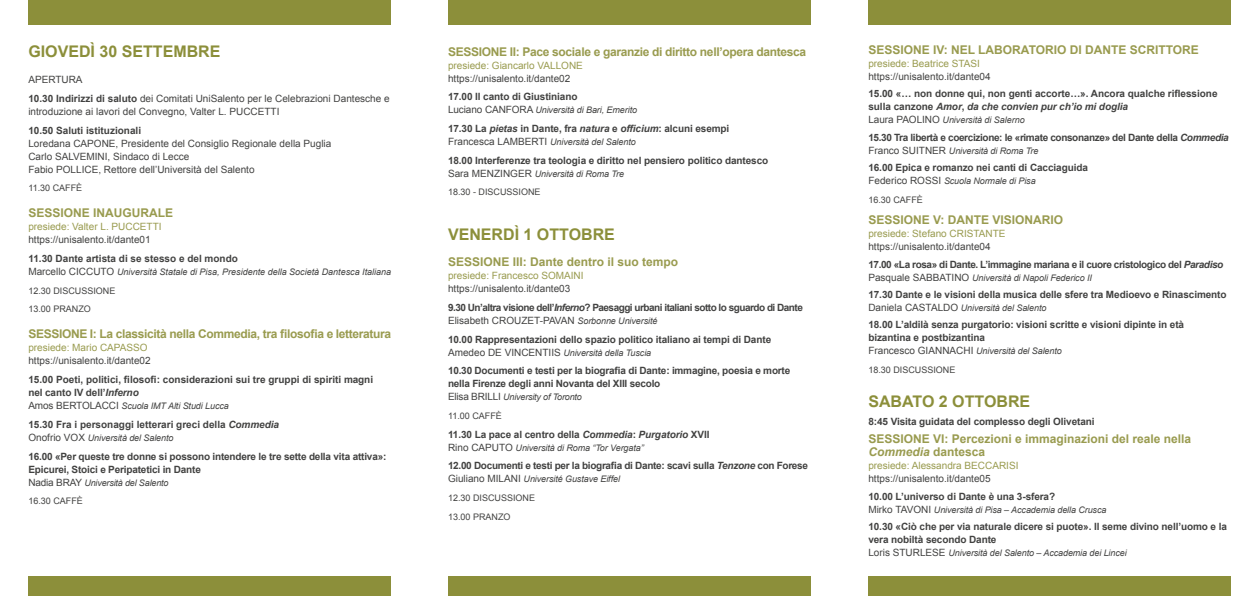
<style>
.page{position:relative;width:1259px;height:596px;background:#fff}
.page>*{position:absolute;margin:0;border:0;box-sizing:border-box;transform-origin:0 0}
.t1{font:700 16px "Arial";color:#8c8f3a}
.t2{font:700 12px/13px "Arial";color:#999b4f}
.t3{font:700 12px "Arial";letter-spacing:-.03em;color:#999b4f}
.t4{font:700 12px "Arial";letter-spacing:-.025em;color:#999b4f}
.t5{font:700 10px/13px "Arial";letter-spacing:-.01em;color:#424241}
.t6{font:10px/13px "Arial";color:#424241}
.t7{font:10px "Arial";color:#999b4f}
.t8{font:700 10px/13px "Arial";letter-spacing:-.05em;color:#424241}
.t9{font:700 10px "Arial";letter-spacing:-.035em;color:#424241}
.t10{font:700 10px "Arial";letter-spacing:-.04em;color:#424241}
.t11{font:700 10px "Arial";letter-spacing:-.03em;color:#424241}
.t12{font:italic 9px "Arial";letter-spacing:-.01em;color:#424241}
.t13{font:9px "Arial";color:#424241}
.s1{font-weight:700}
.s2{color:#999b4f}
.s3{font-style:normal;font-size:10px}
.s4{font-style:italic}
.s5{font-weight:400}
.s6{font-weight:400;font-style:italic;font-size:9px}
</style>
<div class="page">
<div style="left:448px;top:576px;width:363px;height:19px;background:#8c8f3a"></div>
<div style="left:867px;top:576px;width:363px;height:19px;background:#8c8f3a"></div>
<div style="left:28px;top:576px;width:363px;height:19px;background:#8c8f3a"></div>
<div style="left:448px;top:0;width:363px;height:25px;background:#8c8f3a"></div>
<div style="left:867px;top:0;width:363px;height:25px;background:#8c8f3a"></div>
<div style="left:28px;top:0;width:363px;height:25px;background:#8c8f3a"></div>
<p class="t1" style="left:28px;top:41px;width:194px">GIOVEDÌ 30 SETTEMBRE</p>
<p class="t6" style="left:28px;top:73px;width:56px">APERTURA</p>
<p class="t6" style="left:28px;top:92px;width:363px"><span class="s1">10.30 Indirizzi di saluto</span> dei Comitati UniSalento per le Celebrazioni Dantesche e introduzione ai lavori del Convegno, Valter L. PUCCETTI</p>
<p class="t5" style="left:28px;top:124px;width:114px">10.50 Saluti istituzionali</p>
<p class="t6" style="left:28px;top:136px;width:304px">Loredana CAPONE, Presidente del Consiglio Regionale della Puglia</p>
<p class="t6" style="left:28px;top:149px;width:162px">Carlo SALVEMINI, Sindaco di Lecce</p>
<p class="t6" style="left:28px;top:162px;width:228px">Fabio POLLICE, Rettore dell’Università del Salento</p>
<p class="t13" style="left:28px;top:182px;width:55px">11.30 CAFFÈ</p>
<p class="t2" style="left:28px;top:207px;width:146px">SESSIONE INAUGURALE</p>
<p class="t6" style="left:28px;top:220px;width:135px"><span class="s2">presiede: Valter L. PUCCETTI </span>https://unisalento.it/dante01</p>
<p class="t5" style="left:28px;top:252px;width:211px">11.30 Dante artista di se stesso e del mondo</p>
<p class="t12" style="left:28px;top:266px;width:364px"><span class="s3">Marcello CICCUTO</span> Università Statale di Pisa, Presidente della Società Dantesca Italiana</p>
<p class="t13" style="left:28px;top:284px;width:89px">12.30 DISCUSSIONE</p>
<p class="t13" style="left:28px;top:303px;width:64px">13.00 PRANZO</p>
<p class="t3" style="left:28px;top:326px;width:364px">SESSIONE I: La classicità nella Commedia, tra filosofia e letteratura</p>
<p class="t7" style="left:28px;top:341px;width:121px">presiede: Mario CAPASSO</p>
<p class="t6" style="left:28px;top:354px;width:124px">https://unisalento.it/dante02</p>
<p class="t5" style="left:28px;top:373px;width:346px">15.00 Poeti, politici, filosofi: considerazioni sui tre gruppi di spiriti magni nel canto IV dell’<span class="s4">Inferno</span></p>
<p class="t12" style="left:28px;top:400px;width:202px"><span class="s3">Amos BERTOLACCI</span> Scuola IMT Alti Studi Lucca</p>
<p class="t5" style="left:28px;top:418px;width:252px">15.30 Fra i personaggi letterari greci della <span class="s4">Commedia</span></p>
<p class="t12" style="left:28px;top:431px;width:147px"><span class="s3">Onofrio VOX</span> Università del Salento</p>
<p class="t5" style="left:28px;top:449px;width:359px">16.00 «Per queste tre donne si possono intendere le tre sette della vita attiva»:<br>Epicurei, Stoici e Peripatetici in Dante</p>
<p class="t12" style="left:28px;top:476px;width:142px"><span class="s3">Nadia BRAY</span> Università del Salento</p>
<p class="t13" style="left:28px;top:495px;width:56px">16.30 CAFFÈ</p>
<p class="t4" style="left:448px;top:43px;width:360px">SESSIONE II: Pace sociale e garanzie di diritto nell’opera dantesca</p>
<p class="t7" style="left:448px;top:58px;width:136px">presiede: Giancarlo VALLONE</p>
<p class="t6" style="left:448px;top:72px;width:124px">https://unisalento.it/dante02</p>
<p class="t5" style="left:448px;top:91px;width:131px">17.00 Il canto di Giustiniano</p>
<p class="t12" style="left:448px;top:104px;width:191px"><span class="s3">Luciano CANFORA</span> Università di Bari, Emerito</p>
<p class="t5" style="left:448px;top:122px;width:283px">17.30 La <span class="s4">pietas</span> in Dante, fra <span class="s4">natura</span> e <span class="s4">officium</span>: alcuni esempi</p>
<p class="t12" style="left:448px;top:136px;width:189px"><span class="s3">Francesca LAMBERTI</span> Università del Salento</p>
<p class="t5" style="left:448px;top:154px;width:322px">18.00 Interferenze tra teologia e diritto nel pensiero politico dantesco</p>
<p class="t12" style="left:448px;top:168px;width:178px"><span class="s3">Sara MENZINGER</span> Università di Roma Tre</p>
<p class="t13" style="left:448px;top:186px;width:94px">18.30 - DISCUSSIONE</p>
<p class="t1" style="left:448px;top:224px;width:168px">VENERDÌ 1 OTTOBRE</p>
<p class="t2" style="left:448px;top:256px;width:232px">SESSIONE III: Dante dentro il suo tempo</p>
<p class="t7" style="left:448px;top:269px;width:137px">presiede: Francesco SOMAINI</p>
<p class="t6" style="left:448px;top:282px;width:124px">https://unisalento.it/dante03</p>
<p class="t8" style="left:448px;top:301px;width:356px">9.30 Un’altra visione dell’<span class="s4">Inferno</span>? Paesaggi urbani italiani sotto lo sguardo di Dante<br><span class="s5">Elisabeth CROUZET-PAVAN</span> <span class="s6">Sorbonne Université</span></p>
<p class="t5" style="left:448px;top:333px;width:325px">10.00 Rappresentazioni dello spazio politico italiano ai tempi di Dante</p>
<p class="t12" style="left:448px;top:346px;width:205px"><span class="s3">Amedeo DE VINCENTIIS</span> Università della Tuscia</p>
<p class="t5" style="left:448px;top:364px;width:344px">10.30 Documenti e testi per la biografia di Dante: immagine, poesia e morte nella Firenze degli anni Novanta del XIII secolo</p>
<p class="t12" style="left:448px;top:391px;width:135px"><span class="s3">Elisa BRILLI</span> University of Toronto</p>
<p class="t13" style="left:448px;top:410px;width:55px">11.00 CAFFÈ</p>
<p class="t5" style="left:448px;top:428px;width:263px">11.30 La pace al centro della <span class="s4">Commedia</span>: <span class="s4">Purgatorio</span> XVII</p>
<p class="t12" style="left:448px;top:441px;width:197px"><span class="s3">Rino CAPUTO</span> Università di Roma “Tor Vergata”</p>
<p class="t11" style="left:448px;top:459px;width:361px">12.00 Documenti e testi per la biografia di Dante: scavi sulla <span class="s4">Tenzone</span> con Forese</p>
<p class="t12" style="left:448px;top:473px;width:173px"><span class="s3">Giuliano MILANI</span> Université Gustave Eiffel</p>
<p class="t13" style="left:448px;top:492px;width:89px">12.30 DISCUSSIONE</p>
<p class="t13" style="left:448px;top:510px;width:64px">13.00 PRANZO</p>
<p class="t2" style="left:868px;top:44px;width:332px">SESSIONE IV: NEL LABORATORIO DI DANTE SCRITTORE</p>
<p class="t7" style="left:868px;top:57px;width:113px">presiede: Beatrice STASI</p>
<p class="t6" style="left:868px;top:70px;width:124px">https://unisalento.it/dante04</p>
<p class="t5" style="left:868px;top:88px;width:351px">15.00 «… non donne qui, non genti accorte…». Ancora qualche riflessione sulla canzone <span class="s4">Amor</span>, <span class="s4">da che convien pur ch’io mi doglia</span></p>
<p class="t12" style="left:868px;top:114px;width:158px"><span class="s3">Laura PAOLINO</span> Università di Salerno</p>
<p class="t9" style="left:868px;top:130px;width:362px">15.30 Tra libertà e coercizione: le «rimate consonanze» del Dante della <span class="s4">Commedia</span></p>
<p class="t12" style="left:868px;top:145px;width:172px"><span class="s3">Franco SUITNER</span> Università di Roma Tre</p>
<p class="t5" style="left:868px;top:161px;width:221px">16.00 Epica e romanzo nei canti di Cacciaguida</p>
<p class="t12" style="left:868px;top:175px;width:169px"><span class="s3">Federico ROSSI</span> Scuola Normale di Pisa</p>
<p class="t13" style="left:868px;top:193px;width:56px">16.30 CAFFÈ</p>
<p class="t2" style="left:868px;top:214px;width:196px">SESSIONE V: DANTE VISIONARIO</p>
<p class="t7" style="left:868px;top:227px;width:139px">presiede: Stefano CRISTANTE</p>
<p class="t6" style="left:868px;top:240px;width:124px">https://unisalento.it/dante04</p>
<p class="t10" style="left:868px;top:257px;width:356px">17.00 «La rosa» di Dante. L’immagine mariana e il cuore cristologico del <span class="s4">Paradiso</span></p>
<p class="t12" style="left:868px;top:271px;width:225px"><span class="s3">Pasquale SABBATINO</span> Università di Napoli Federico II</p>
<p class="t5" style="left:868px;top:288px;width:360px">17.30 Dante e le visioni della musica delle sfere tra Medioevo e Rinascimento</p>
<p class="t12" style="left:868px;top:302px;width:179px"><span class="s3">Daniela CASTALDO</span> Università del Salento</p>
<p class="t5" style="left:868px;top:318px;width:317px">18.00 L’aldilà senza purgatorio: visioni scritte e visioni dipinte in età</p>
<p class="t5" style="left:868px;top:331px;width:118px">bizantina e postbizantina</p>
<p class="t12" style="left:868px;top:345px;width:195px"><span class="s3">Francesco GIANNACHI</span> Università del Salento</p>
<p class="t13" style="left:868px;top:363px;width:89px">18.30 DISCUSSIONE</p>
<p class="t1" style="left:868px;top:391px;width:163px">SABATO 2 OTTOBRE</p>
<p class="t5" style="left:868px;top:414px;width:228px">8:45 Visita guidata del complesso degli Olivetani</p>
<p class="t2" style="left:868px;top:433px;width:324px">SESSIONE VI: Percezioni e immaginazioni del reale nella<br><span class="s4">Commedia</span> dantesca</p>
<p class="t7" style="left:868px;top:459px;width:152px">presiede: Alessandra BECCARISI</p>
<p class="t6" style="left:868px;top:472px;width:124px">https://unisalento.it/dante05</p>
<p class="t5" style="left:868px;top:489px;width:188px">10.00 L’universo di Dante è una 3-sfera?</p>
<p class="t12" style="left:868px;top:503px;width:239px"><span class="s3">Mirko TAVONI</span> Università di Pisa – Accademia della Crusca</p>
<p class="t5" style="left:868px;top:520px;width:360px">10.30 «Ciò che per via naturale dicere si puote». Il seme divino nell’uomo e la vera nobiltà secondo Dante</p>
<p class="t12" style="left:868px;top:546px;width:260px"><span class="s3">Loris STURLESE</span> Università del Salento – Accademia dei Lincei</p>
</div>
